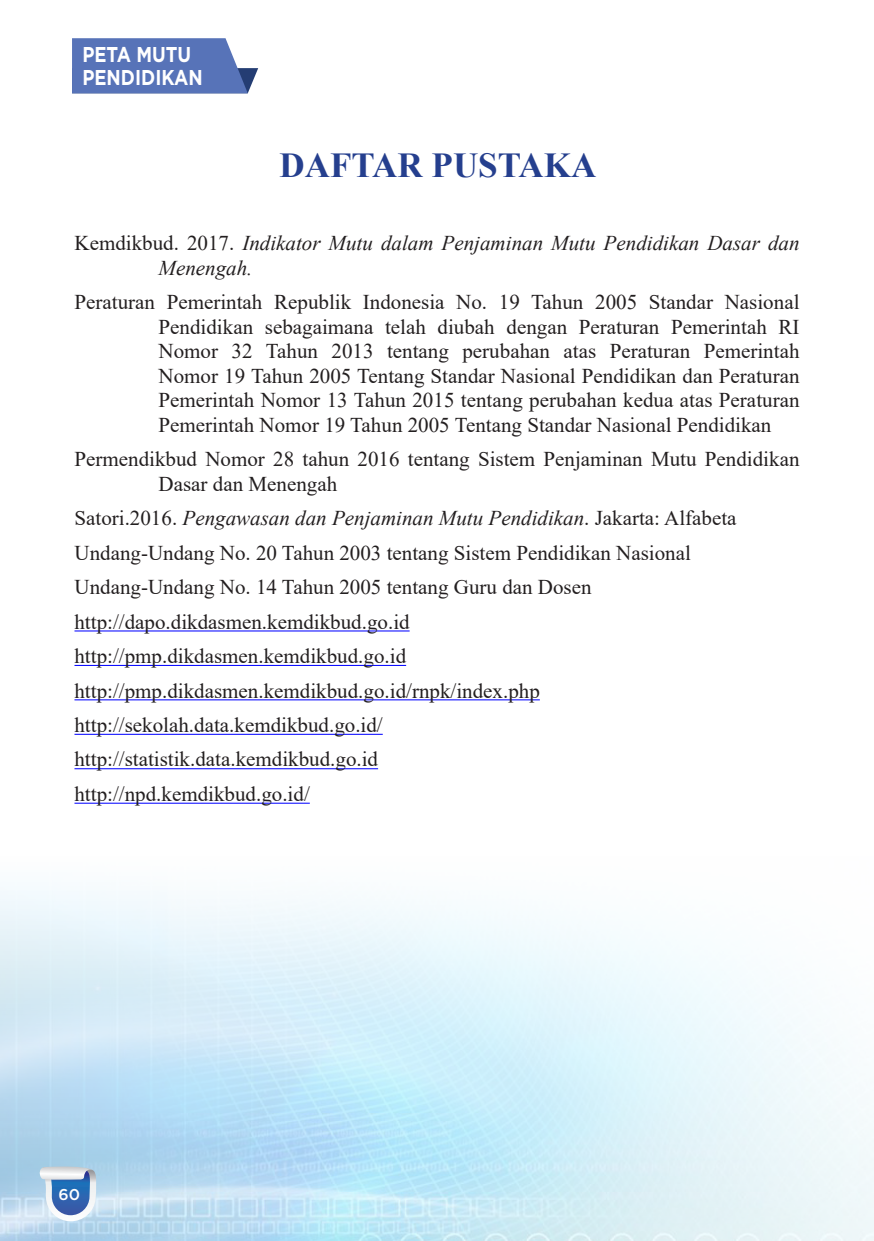
<style>
.page{position:relative;width:874px;height:1241px;background:#fff}
.page>*{position:absolute;margin:0;border:0;box-sizing:border-box;transform-origin:0 0}
.judul{font:700 35px "Times New Roman";color:#253f8e}
.t1{font:700 21.35px/23.1px "Gotham";color:#fff;scale:.85 1}
.daftar{font:21px/24.5px "Times New Roman";color:#231f20;text-align:justify}
.daftar-2{font:italic 21px/24.5px "Times New Roman";color:#231f20}
.t2{font:500 15.58px "Gotham";color:#fff}
.s1{font-style:normal}
</style>
<div class="page">
<img style="left:0;top:665px;width:873px;height:575px">
<svg style="left:38px;top:1166px;width:58px;height:55px"></svg>
<svg style="left:72px;top:38px;width:186px;height:55px;background:#647ebc"></svg>
<hr style="left:74px;top:630px;width:335px;height:1px;background:#00f">
<hr style="left:74px;top:664px;width:332px;height:1px;background:#00f">
<hr style="left:74px;top:699px;width:465px;height:1px;background:#00f">
<hr style="left:74px;top:733px;width:308px;height:1px;background:#00f">
<hr style="left:74px;top:768px;width:304px;height:1px;background:#00f">
<hr style="left:74px;top:802px;width:235px;height:1px;background:#00f">
<p class="t1" style="left:82px;top:43px;width:143px">PETA MUTU<br>PENDIDIKAN</p>
<p class="judul" style="left:279px;top:140px;width:318px">DAFTAR PUSTAKA</p>
<p class="daftar-2" style="left:158px;top:230px;width:642px;text-indent:-84px"><span class="s1">Kemdikbud. 2017.</span> Indikator Mutu dalam Penjaminan Mutu Pendidikan Dasar dan<br>Menengah.</p>
<p class="daftar" style="left:158px;top:289px;width:642px;text-indent:-84px">Peraturan Pemerintah Republik Indonesia No. 19 Tahun 2005 Standar Nasional Pendidikan sebagaimana telah diubah dengan Peraturan Pemerintah RI Nomor 32 Tahun 2013 tentang perubahan atas Peraturan Pemerintah Nomor 19 Tahun 2005 Tentang Standar Nasional Pendidikan dan Peraturan Pemerintah Nomor 13 Tahun 2015 tentang perubahan kedua atas Peraturan Pemerintah Nomor 19 Tahun 2005 Tentang Standar Nasional Pendidikan</p>
<p class="daftar" style="left:158px;top:446px;width:642px;text-indent:-84px">Permendikbud Nomor 28 tahun 2016 tentang Sistem Penjaminan Mutu Pendidikan<br>Dasar dan Menengah</p>
<p class="daftar-2" style="left:74px;top:505px;width:663px"><span class="s1">Satori.2016.</span> Pengawasan dan Penjaminan Mutu Pendidikan<span class="s1">. Jakarta: Alfabeta</span></p>
<p class="daftar" style="left:74px;top:539px;width:617px">Undang-Undang No. 20 Tahun 2003 tentang Sistem Pendidikan Nasional</p>
<p class="daftar" style="left:74px;top:574px;width:518px">Undang-Undang No. 14 Tahun 2005 tentang Guru dan Dosen</p>
<p class="daftar" style="left:74px;top:608px;width:336px">http://dapo.dikdasmen.kemdikbud.go.id</p>
<p class="daftar" style="left:74px;top:643px;width:333px">http://pmp.dikdasmen.kemdikbud.go.id</p>
<p class="daftar" style="left:74px;top:677px;width:466px">http://pmp.dikdasmen.kemdikbud.go.id/rnpk/index.php</p>
<p class="daftar" style="left:74px;top:712px;width:310px">http://sekolah.data.kemdikbud.go.id/</p>
<p class="daftar" style="left:74px;top:746px;width:305px">http://statistik.data.kemdikbud.go.id</p>
<p class="daftar" style="left:74px;top:780px;width:237px">http://npd.kemdikbud.go.id/</p>
<p class="t2" style="left:58px;top:1183px;width:23px">60</p>
</div>
